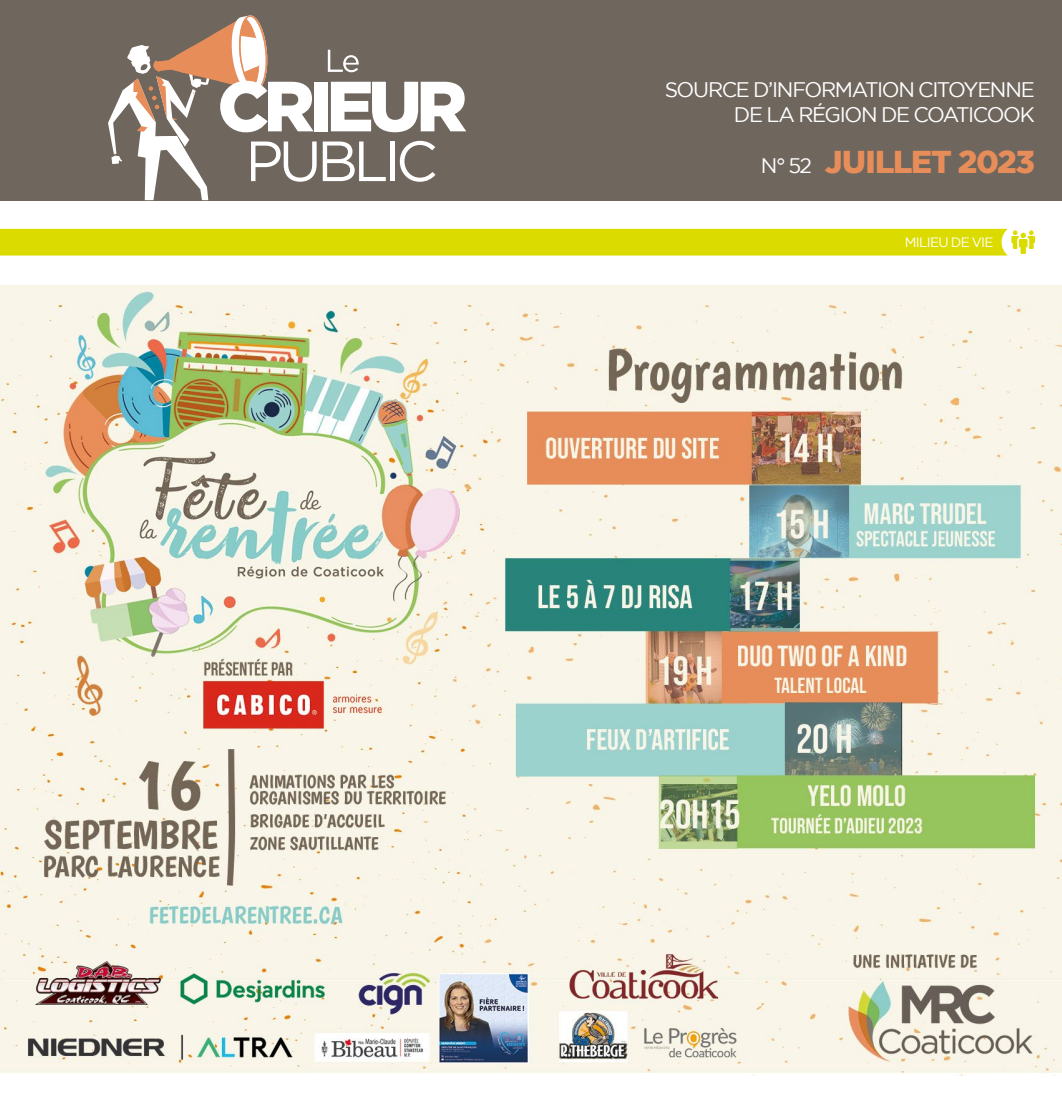
<style>
.page{position:relative;width:1062px;height:1104px;background:#fff}
.page>*{position:absolute;margin:0;border:0;box-sizing:border-box;transform-origin:0 0}
.t1{font:900 31.5px "Gotham";letter-spacing:-.04em;color:#e78d5a}
.t2{font:21px/25.2px "Gotham";letter-spacing:-.06em;color:#fff;text-align:right}
.t3{font:13.5px "Gotham";letter-spacing:-.045em;color:#fff}
.s1{font-weight:400;font-size:21px;color:#fff}
</style>
<div class="page">
<div style="left:0;top:0;width:1062px;height:200px;background:#6f665e"></div>
<div style="left:314px;top:82px;width:13px;height:49px;background:#fff"></div>
<svg style="left:331px;top:82px;width:135px;height:50px"></svg>
<svg style="left:108px;top:15px;width:209px;height:185px"></svg>
<svg style="left:323px;top:141px;width:63px;height:40px"></svg>
<hr style="left:390px;top:141px;width:4px;height:40px;background:#fff">
<svg style="left:400px;top:141px;width:35px;height:41px"></svg>
<svg style="left:328px;top:50px;width:31px;height:22px"></svg>
<div style="left:0;top:229px;width:1035px;height:26px;background:#dcdb00"></div>
<img style="left:0;top:285px;width:1062px;height:790px">
<p class="t2" style="left:665px;top:77px;width:372px">SOURCE D’INFORMATION CITOYENNE<br>DE LA RÉGION DE COATICOOK</p>
<h1 class="t1" style="left:761px;top:144px;width:276px"><span class="s1">N° 52</span> JUILLET 2023</h1>
<p class="t3" style="left:905px;top:235px;width:90px">MILIEU DE VIE</p>
</div>
